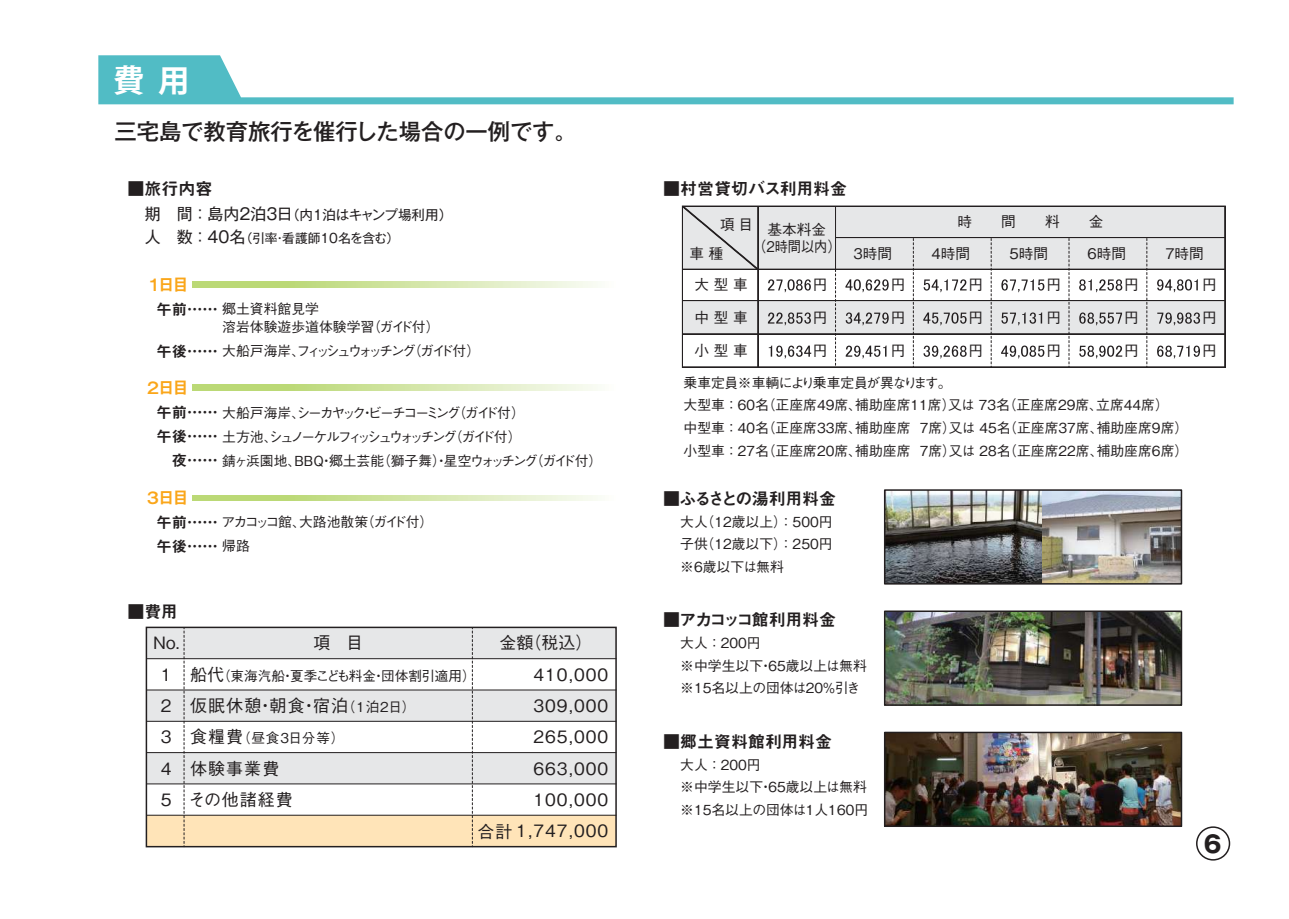
<style>
.page{position:relative;width:1289px;height:919px;background:#fff}
.page>*{position:absolute;margin:0;border:0;box-sizing:border-box;transform-origin:0 0}
.t1{font:31.5px "Koz Go Pr 6 N Bold 90 pv RKSJ H";color:#fff}
.t2{font:23.4px "Gothic MB101 Pr 6 N Bold 90 pv RKSJ H";color:#231f20}
.t3{font:22.35px "Gothic MB101 Pr 6 N Medium 90 pv RKSJ H";color:#231f20}
.t4{font:16.95px/31.3px "Gothic BBB Pr 6 N Medium 90 pv RKSJ H";letter-spacing:.06em;color:#231f20;text-align:justify}
.t5{font:16.95px "Midashi Go Pr 6 N MB31 90 pv RKSJ H";color:#231f20}
.t6{font:16.95px "Midashi Go Pr 6 N MB31 90 pv RKSJ H";letter-spacing:-.02em;color:#231f20}
.t7{font:16.95px "Midashi Go Pr 6 N MB31 90 pv RKSJ H";letter-spacing:-.09em;color:#231f20}
.t8{font:16.95px "Midashi Go Pr 6 N MB31 90 pv RKSJ H";letter-spacing:-.165em;color:#faa61a}
.t9{font:15.3px "Midashi Go Pr 6 N MB31 90 pv RKSJ H";color:#231f20}
.t10{font:14.7px/17.5px "Gothic BBB Pr 6 N Medium 90 pv RKSJ H";color:#231f20;text-align:center}
.t11{font:13.8px/22.5px "Gothic BBB Pr 6 N Medium 90 pv RKSJ H";color:#231f20}
.t12{font:13.8px "Gothic BBB Pr 6 N Medium 90 pv RKSJ H";letter-spacing:-.18em;color:#231f20}
.t13{font:13.8px "Gothic BBB Pr 6 N Medium 90 pv RKSJ H";letter-spacing:-.07em;color:#231f20}
.t14{font:13.8px "Gothic BBB Pr 6 N Medium 90 pv RKSJ H";letter-spacing:-.15em;color:#231f20}
.t15{font:13.8px "Gothic BBB Pr 6 N Medium 90 pv RKSJ H";letter-spacing:-.1em;color:#231f20}
.t16{font:13.65px "Gothic BBB Pr 6 N Medium 90 pv RKSJ H";color:#231f20}
.t17{font:13.5px "Gothic MB101 Pr 6 N Regular 90 pv RKSJ H";letter-spacing:-.015em;color:#231f20}
.t18{font:12.75px "Gothic MB101 Pr 6 N Regular 90 pv RKSJ H";color:#231f20}
.s1{font-size:15.9px}
.s2{font-family:"Midashi Go Pr 6 N MB31 90 pv RKSJ H";font-size:15.3px}
.s3{font-family:"Gothic BBB Pr 6 N Medium 90 pv RKSJ H";font-size:13.8px}
.s4{font-size:16.95px}
.s5{font-size:13.65px}
</style>
<div class="page">
<div style="left:683px;top:206px;width:542px;height:63px;background:#e6e7e8"></div>
<div style="left:683px;top:301px;width:542px;height:33px;background:#e6e7e8"></div>
<div style="left:146px;top:690px;width:470px;height:31px;background:#e6e7e8"></div>
<div style="left:146px;top:627px;width:470px;height:31px;background:#e6e7e8"></div>
<div style="left:146px;top:752px;width:470px;height:31px;background:#e6e7e8"></div>
<div style="left:146px;top:815px;width:470px;height:31px;background:#ffe4b8"></div>
<svg style="left:98px;top:55px;width:1135px;height:49px"></svg>
<svg style="left:192px;top:282px;width:406px;height:5px;background:#d2e5a5"></svg>
<svg style="left:192px;top:385px;width:406px;height:5px;background:#d2e5a5"></svg>
<svg style="left:192px;top:495px;width:406px;height:5px;background:#d2e5a5"></svg>
<div style="left:146px;top:626px;width:471px;height:221px;border:2px solid #231f20"></div>
<hr style="left:147px;top:658px;width:469px;height:1px;background:#231f20">
<hr style="left:147px;top:689px;width:469px;height:1px;background:#231f20">
<hr style="left:147px;top:721px;width:469px;height:1px;background:#231f20">
<hr style="left:147px;top:752px;width:469px;height:1px;background:#231f20">
<hr style="left:147px;top:783px;width:469px;height:1px;background:#231f20">
<hr style="left:147px;top:814px;width:469px;height:1px;background:#231f20">
<svg style="left:184px;top:627px;width:1px;height:219px"></svg>
<svg style="left:472px;top:627px;width:1px;height:219px"></svg>
<div style="left:1195px;top:826px;width:35px;height:34px;border:2px solid #231f20;border-radius:50%"></div>
<svg style="left:1079px;top:345px;width:43px;height:13px"></svg>
<svg style="left:1157px;top:345px;width:42px;height:13px"></svg>
<svg style="left:768px;top:345px;width:43px;height:13px"></svg>
<svg style="left:845px;top:345px;width:41px;height:13px"></svg>
<svg style="left:923px;top:345px;width:43px;height:13px"></svg>
<svg style="left:1001px;top:345px;width:43px;height:13px"></svg>
<svg style="left:1001px;top:312px;width:41px;height:13px"></svg>
<svg style="left:1079px;top:312px;width:42px;height:13px"></svg>
<svg style="left:1157px;top:312px;width:42px;height:13px"></svg>
<svg style="left:1079px;top:279px;width:43px;height:13px"></svg>
<svg style="left:1157px;top:279px;width:40px;height:13px"></svg>
<svg style="left:768px;top:312px;width:43px;height:13px"></svg>
<svg style="left:845px;top:312px;width:43px;height:13px"></svg>
<svg style="left:923px;top:312px;width:43px;height:13px"></svg>
<svg style="left:768px;top:279px;width:42px;height:13px"></svg>
<svg style="left:845px;top:279px;width:43px;height:13px"></svg>
<svg style="left:923px;top:279px;width:43px;height:13px"></svg>
<svg style="left:1001px;top:279px;width:43px;height:13px"></svg>
<hr style="left:682px;top:206px;width:1px;height:161px;background:#231f20">
<hr style="left:757px;top:207px;width:1px;height:160px;background:#231f20">
<svg style="left:835px;top:270px;width:1px;height:96px"></svg>
<hr style="left:835px;top:207px;width:1px;height:63px;background:#231f20">
<hr style="left:1224px;top:207px;width:1px;height:160px;background:#231f20">
<svg style="left:913px;top:238px;width:1px;height:128px"></svg>
<svg style="left:990px;top:238px;width:1px;height:128px"></svg>
<svg style="left:1068px;top:238px;width:1px;height:128px"></svg>
<svg style="left:1146px;top:238px;width:1px;height:128px"></svg>
<hr style="left:683px;top:206px;width:542px;height:1px;background:#231f20">
<hr style="left:835px;top:237px;width:390px;height:1px;background:#231f20">
<hr style="left:683px;top:269px;width:542px;height:1px;background:#231f20">
<hr style="left:683px;top:300px;width:542px;height:1px;background:#231f20">
<hr style="left:683px;top:333px;width:542px;height:1px;background:#231f20">
<hr style="left:683px;top:366px;width:542px;height:1px;background:#231f20">
<hr style="left:683px;top:367px;width:542px;height:1px;background:#231f20">
<svg style="left:683px;top:207px;width:75px;height:62px"></svg>
<img style="left:883px;top:489px;width:299px;height:338px">
<h1 class="t1" style="left:113px;top:68px;width:78px">費 用</h1>
<h3 class="t3" style="left:114px;top:123px;width:464px">三宅島で教育旅行を催行した場合の一例です。</h3>
<p class="t6" style="left:127px;top:182px;width:87px">■旅行内容</p>
<p class="t5" style="left:663px;top:182px;width:185px">■村営貸切バス利用料金</p>
<p class="t17" style="left:145px;top:210px;width:309px"><span class="s1">期　間 ：島内2泊3日</span>（内1泊はキャンプ場利用）</p>
<p class="t18" style="left:145px;top:233px;width:256px"><span class="s1">人　数 ：40名</span>（引率・看護師10名を含む）</p>
<p class="t8" style="left:150px;top:278px;width:41px">1日目</p>
<p class="t11" style="left:141px;top:300px;width:179px"><span class="s2">　午前……</span> 郷土資料館見学</p>
<p class="t12" style="left:156px;top:346px;width:325px"><span class="s2">午後… …</span> 大船戸海岸、フィッシュウォッチング（ガイド付）</p>
<p class="t8" style="left:144px;top:381px;width:46px">２日目</p>
<p class="t14" style="left:156px;top:408px;width:370px"><span class="s2">午前……</span> 大船戸海岸、シーカヤック・ビーチコーミング（ガイド付）</p>
<p class="t12" style="left:156px;top:432px;width:366px"><span class="s2">午後… …</span> 土方池、シュノーケルフィッシュウォッチング（ガイド付）</p>
<p class="t13" style="left:172px;top:456px;width:432px"><span class="s2">夜……</span> 錆ヶ浜園地、BBQ・郷土芸能（獅子舞）・星空ウォッチング（ガイド付）</p>
<p class="t8" style="left:144px;top:491px;width:46px">３日目</p>
<p class="t15" style="left:156px;top:516px;width:278px"><span class="s2">午前……</span> アカコッコ館、大路池散策（ガイド付）</p>
<p class="t9" style="left:156px;top:540px;width:95px">午後…… <span class="s3">帰路</span></p>
<p class="t11" style="left:222px;top:318px;width:219px">溶岩体験遊歩道体験学習（ガイド付）</p>
<p class="t6" style="left:127px;top:605px;width:52px">■費用</p>
<p class="t4" style="left:153px;top:629px;width:28px">No.</p>
<p class="t4" style="left:313px;top:629px;width:51px">項　目</p>
<p class="t4" style="left:499px;top:629px;width:95px">金額（税込）</p>
<p class="t4" style="left:161px;top:661px;width:12px">1<br>2<br>3<br>4<br>5</p>
<p class="t16" style="left:190px;top:670px;width:287px"><span class="s4">船代</span>（東海汽船・夏季こども料金・団体割引適用）</p>
<p class="t4" style="left:190px;top:692px;width:227px">仮眠休憩・朝食・宿泊<span class="s5">（１泊2日）</span></p>
<p class="t16" style="left:190px;top:733px;width:156px"><span class="s4">食糧費</span>（昼食3日分等）</p>
<p class="t4" style="left:188px;top:755px;width:106px">体験事業費その他諸経費</p>
<p class="t4" style="left:477px;top:661px;width:132px;text-align:right">410,000<br>309,000<br>265,000<br>663,000<br>100,000<br>合計 1,747,000</p>
<p class="t10" style="left:689px;top:211px;width:65px;line-height:29.2px;text-align:left;text-indent:31px">項 目車 種</p>
<p class="t10" style="left:751px;top:222px;width:92px">基本料金<br>（２時間以内）</p>
<p class="t10" style="left:851px;top:247px;width:43px">３時間</p>
<p class="t10" style="left:931px;top:247px;width:40px">4時間</p>
<p class="t10" style="left:1009px;top:247px;width:40px">5時間</p>
<p class="t10" style="left:1087px;top:247px;width:40px">6時間</p>
<p class="t10" style="left:1165px;top:247px;width:40px">7時間</p>
<p class="t10" style="left:694px;top:278px;width:55px">大 型 車</p>
<p class="t10" style="left:813px;top:278px;width:16px">円</p>
<p class="t10" style="left:890px;top:278px;width:16px">円</p>
<p class="t10" style="left:968px;top:278px;width:16px">円</p>
<p class="t10" style="left:1046px;top:278px;width:16px">円</p>
<p class="t10" style="left:1124px;top:278px;width:16px">円</p>
<p class="t10" style="left:1201px;top:278px;width:16px">円</p>
<p class="t10" style="left:694px;top:311px;width:55px">中 型 車</p>
<p class="t10" style="left:813px;top:311px;width:16px">円</p>
<p class="t10" style="left:890px;top:311px;width:16px">円</p>
<p class="t10" style="left:968px;top:311px;width:16px">円</p>
<p class="t10" style="left:1046px;top:311px;width:16px">円</p>
<p class="t10" style="left:1124px;top:311px;width:16px">円</p>
<p class="t10" style="left:1201px;top:311px;width:16px">円</p>
<p class="t10" style="left:694px;top:344px;width:55px">小 型 車</p>
<p class="t10" style="left:813px;top:344px;width:16px">円</p>
<p class="t10" style="left:890px;top:344px;width:16px">円</p>
<p class="t10" style="left:968px;top:344px;width:16px">円</p>
<p class="t10" style="left:1046px;top:344px;width:16px">円</p>
<p class="t10" style="left:1124px;top:344px;width:16px">円</p>
<p class="t10" style="left:1201px;top:344px;width:16px">円</p>
<p class="t11" style="left:683px;top:373px;width:506px">乗車定員※車輌により乗車定員が異なります。<br>大型車 ：６０名（正座席49席、補助座席11席）又は ７３名（正座席29席、立席44席）<br>中型車 ：４０名（正座席33席、補助座席 7席）又は ４５名（正座席37席、補助座席9席）小型車 ：２７名（正座席20席、補助座席 7席）又は ２８名（正座席22席、補助座席6席）</p>
<p class="t6" style="left:663px;top:492px;width:174px">■ふるさとの湯利用料金</p>
<p class="t11" style="left:680px;top:512px;width:154px;text-align:justify">大人（12歳以上）：500円子供（12歳以下）：250円※6歳以下は無料</p>
<p class="t7" style="left:663px;top:613px;width:174px">■アカコッコ館利用料金</p>
<p class="t11" style="left:680px;top:633px;width:188px">大人 ：200円<br>※中学生以下・６５歳以上は無料※15名以上の団体は20％引き</p>
<p class="t5" style="left:663px;top:735px;width:171px">■郷土資料館利用料金</p>
<p class="t11" style="left:680px;top:755px;width:189px">大人 ：200円<br>※中学生以下・６５歳以上は無料※15名以上の団体は１人１６０円</p>
<h2 class="t2" style="left:1203px;top:835px;width:19px">6</h2>
</div>
